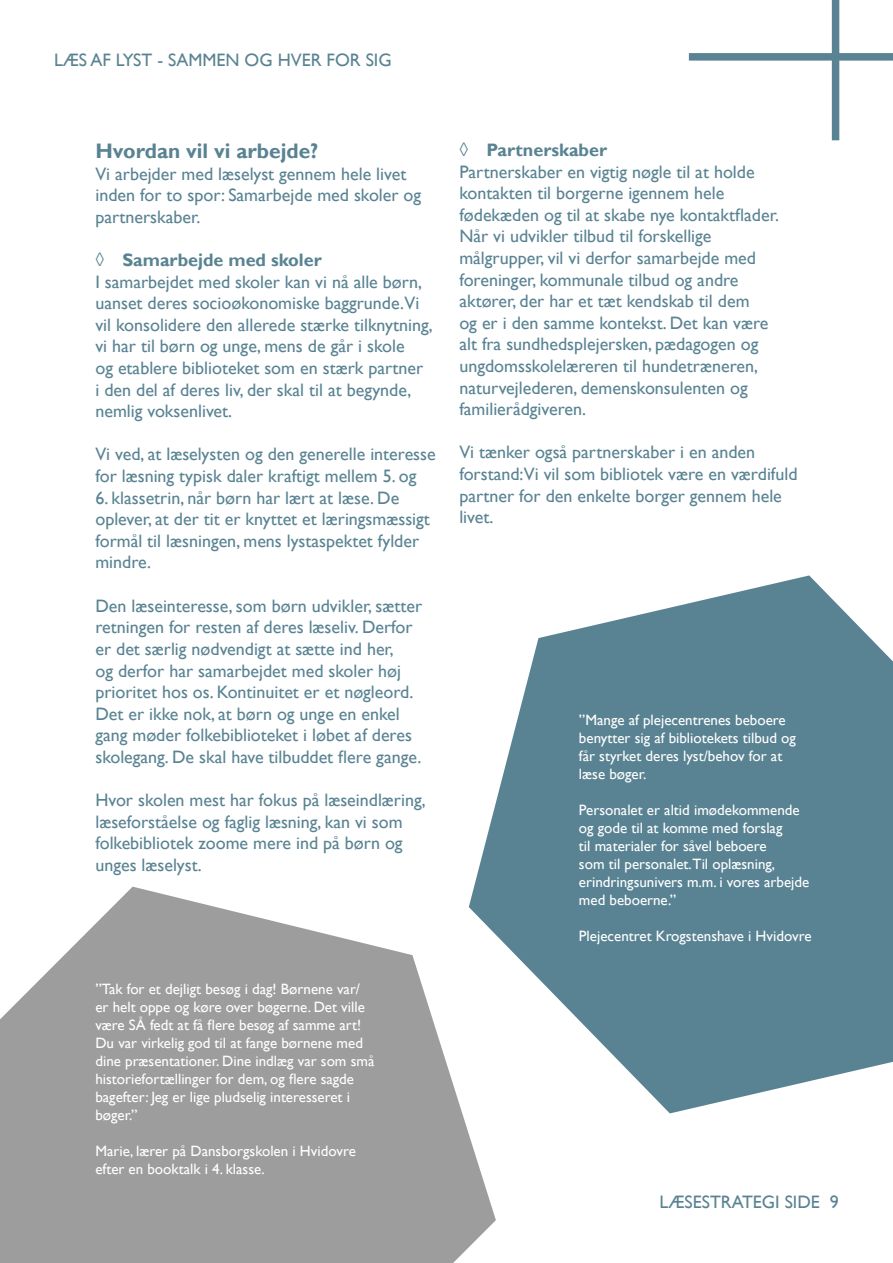
<style>
.page{position:relative;width:893px;height:1263px;background:#fff}
.page>*{position:absolute;margin:0;border:0;box-sizing:border-box;transform-origin:0 0}
.underoverskritf{font:700 21px "Gill Sans";color:#598392}
.Brødtekst{font:18px/21.6px "Gill Sans";color:#598392}
.overskrift_-_prik{font:700 18px "Gill Sans";color:#598392}
.citat_hvid{font:15px/18px "Gill Sans";color:#fff}
</style>
<div class="page">
<svg style="left:0;top:887px;width:496px;height:376px;fill:#9d9d9d"></svg>
<svg style="left:469px;top:575px;width:424px;height:538px;fill:#598392"></svg>
<div style="left:832px;top:0;width:7px;height:140px;background:#598392"></div>
<div style="left:689px;top:53px;width:204px;height:8px;background:#598392"></div>
<p class="Brødtekst" style="left:54px;top:50px;width:339px">LÆS AF LYST - SAMMEN OG HVER FOR SIG</p>
<h2 class="underoverskritf" style="left:95px;top:138px;width:224px">Hvordan vil vi arbejde?</h2>
<p class="Brødtekst" style="left:95px;top:163px;width:327px">Vi arbejder med læselyst gennem hele livet inden for to spor: Samarbejde med skoler og partnerskaber.</p>
<h3 class="overskrift_-_prik" style="left:95px;top:249px;width:228px">◊ Samarbejde med skoler</h3>
<p class="Brødtekst" style="left:95px;top:271px;width:339px">I samarbejdet med skoler kan vi nå alle børn, uanset deres socioøkonomiske baggrunde.Vi vil konsolidere den allerede stærke tilknytning, vi har til børn og unge, mens de går i skole<br>og etablere biblioteket som en stærk partner<br>i den del af deres liv, der skal til at begynde, nemlig voksenlivet.</p>
<p class="Brødtekst" style="left:95px;top:444px;width:342px">Vi ved, at læselysten og den generelle interesse for læsning typisk daler kraftigt mellem 5. og</p>
<p class="Brødtekst" style="left:95px;top:487px;width:336px">6. klassetrin, når børn har lært at læse. De oplever, at der tit er knyttet et læringsmæssigt formål til læsningen, mens lystaspektet fylder mindre.</p>
<p class="Brødtekst" style="left:95px;top:595px;width:328px">Den læseinteresse, som børn udvikler, sætter retningen for resten af deres læseliv. Derfor er det særlig nødvendigt at sætte ind her,<br>og derfor har samarbejdet med skoler høj prioritet hos os. Kontinuitet er et nøgleord.<br>Det er ikke nok, at børn og unge en enkel gang møder folkebiblioteket i løbet af deres skolegang. De skal have tilbuddet flere gange.</p>
<p class="Brødtekst" style="left:95px;top:789px;width:332px">Hvor skolen mest har fokus på læseindlæring, læseforståelse og faglig læsning, kan vi som folkebibliotek zoome mere ind på børn og unges læselyst.</p>
<p class="citat_hvid" style="left:95px;top:980px;width:281px">”Tak for et dejligt besøg i dag! Børnene var/ er helt oppe og køre over bøgerne. Det ville være SÅ fedt at få flere besøg af samme art!<br>Du var virkelig god til at fange børnene med dine præsentationer. Dine indlæg var som små historiefortællinger for dem, og flere sagde bagefter: Jeg er lige pludselig interesseret i bøger.”</p>
<p class="citat_hvid" style="left:95px;top:1142px;width:262px">Marie, lærer på Dansborgskolen i Hvidovre efter en booktalk i 4. klasse.</p>
<h3 class="overskrift_-_prik" style="left:459px;top:139px;width:149px">◊ Partnerskaber</h3>
<p class="Brødtekst" style="left:459px;top:161px;width:321px">Partnerskaber en vigtig nøgle til at holde kontakten til borgerne igennem hele fødekæden og til at skabe nye kontaktflader.<br>Når vi udvikler tilbud til forskellige målgrupper, vil vi derfor samarbejde med foreninger, kommunale tilbud og andre aktører, der har et tæt kendskab til dem<br>og er i den samme kontekst. Det kan være alt fra sundhedsplejersken, pædagogen og ungdomsskolelæreren til hundetræneren, naturvejlederen, demenskonsulenten og familierådgiveren.</p>
<p class="Brødtekst" style="left:459px;top:442px;width:340px">Vi tænker også partnerskaber i en anden forstand:Vi vil som bibliotek være en værdifuld partner for den enkelte borger gennem hele livet.</p>
<p class="citat_hvid" style="left:579px;top:711px;width:218px">”Mange af plejecentrenes beboere benytter sig af bibliotekets tilbud og får styrket deres lyst/behov for at læse bøger.</p>
<p class="citat_hvid" style="left:579px;top:801px;width:232px">Personalet er altid imødekommende og gode til at komme med forslag<br>til materialer for såvel beboere<br>som til personalet.Til oplæsning, erindringsunivers m.m. i vores arbejde med beboerne.”</p>
<p class="citat_hvid" style="left:579px;top:927px;width:234px">Plejecentret Krogstenshave i Hvidovre</p>
<p class="Brødtekst" style="left:660px;top:1192px;width:181px">LÆSESTRATEGI SIDE 9</p>
</div>
